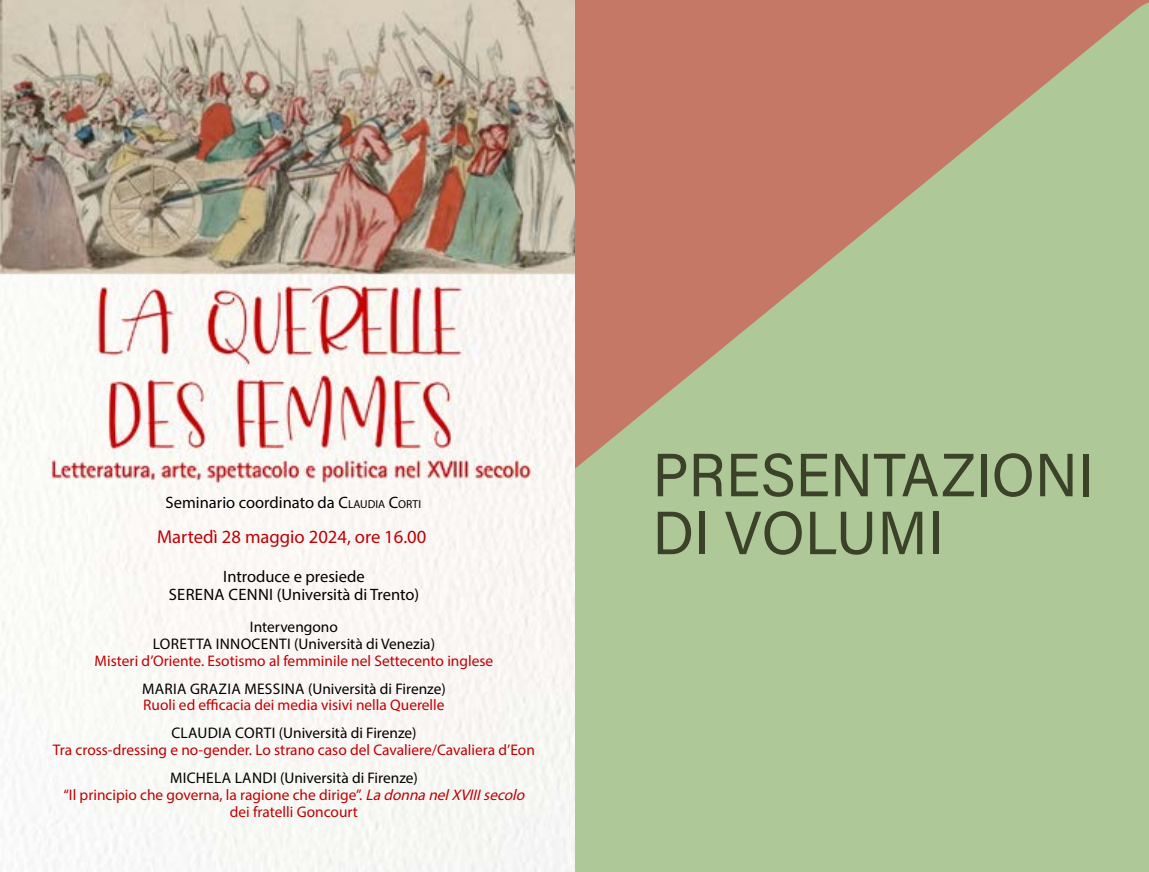
<style>
.page{position:relative;width:1149px;height:872px;background:#fff}
.page>*{position:absolute;margin:0;border:0;box-sizing:border-box;transform-origin:0 0}
.t1{font:61.05px/57.9px "Acumin Variable Concept";color:#3c4129;scale:.95 1}
.t2{font:18.6px "Myriad Pro";color:#c00005}
.t3{font:16.5px/18px "Myriad Pro";color:#000;text-align:center}
.t4{font:15.3px/16.8px "Myriad Pro";color:#c00005;text-align:center}
.t5{font:15.3px/16.8px "Myriad Pro";color:#000;text-align:center}
.s1{font-style:inherit}
.s2{font-size:11.55px}
.s3{color:#000}
.s4{font-style:italic}
</style>
<div class="page">
<svg style="left:574px;top:3px;width:574px;height:869px;background:#b4b28a"></svg>
<img style="left:0;top:0;width:574px;height:872px">
<p class="t3" style="left:166px;top:493px;width:257px">Seminario coordinato da <span class="s1">C</span><span class="s2">LAUDIA</span> <span class="s1">C</span><span class="s2">ORTI</span></p>
<p class="t2" style="left:157px;top:525px;width:271px">Martedì 28 maggio 2024, ore 16.00</p>
<p class="t3" style="left:169px;top:567px;width:252px">Introduce e presiede<br>SERENA CENNI (Università di Trento)</p>
<p class="t5" style="left:153px;top:618px;width:283px">Intervengono<br>LORETTA INNOCENTI (Università di Venezia)</p>
<p class="t4" style="left:95px;top:652px;width:400px">Misteri d’Oriente. Esotismo al femminile nel Settecento inglese</p>
<p class="t5" style="left:142px;top:680px;width:305px">MARIA GRAZIA MESSINA (Università di Firenze)</p>
<p class="t4" style="left:143px;top:696px;width:303px">Ruoli ed efficacia dei media visivi nella Querelle</p>
<p class="t5" style="left:171px;top:724px;width:247px">CLAUDIA CORTI (Università di Firenze)</p>
<p class="t4" style="left:53px;top:741px;width:483px">Tra cross-dressing e no-gender. Lo strano caso del Cavaliere/Cavaliera d’Eon</p>
<p class="t4" style="left:63px;top:769px;width:466px"><span class="s3">MICHELA LANDI (Università di Firenze)<br></span>“Il principio che governa, la ragione che dirige”. <span class="s4">LadonnanelXVIIIsecolo </span>dei fratelli Goncourt</p>
<h1 class="t1" style="left:652px;top:444px;width:466px">PRESENTAZIONI<br>DI VOLUMI</h1>
</div>
